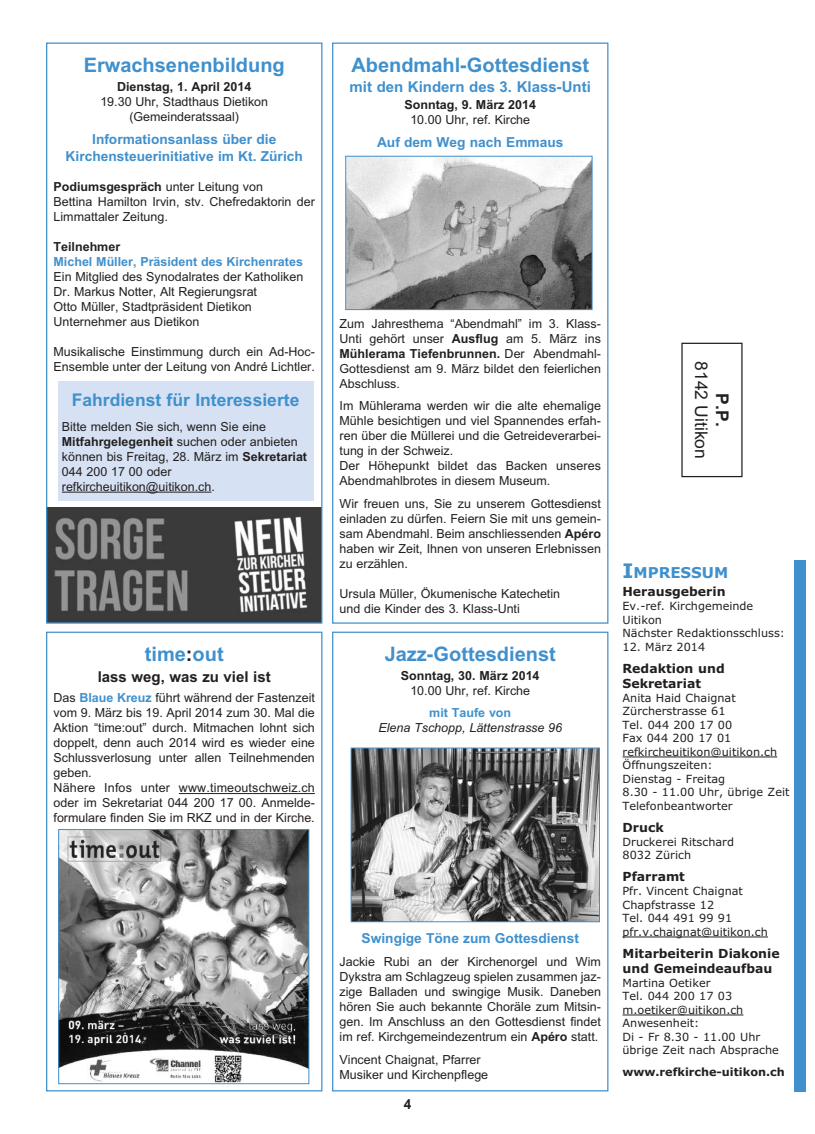
<style>
.page{position:relative;width:815px;height:1134px;background:#fff}
.page>*{position:absolute;margin:0;border:0;box-sizing:border-box;transform-origin:0 0}
.t1{font:700 20px "Arial";color:#3f90cd}
.t2{font:700 17.5px "Arial";color:#3f90cd}
.t3{font:17.5px "Arial";color:#231f20}
.t4{font:700 17.5px "Arial";color:#231f20}
.t5{font:700 15px "Arial";color:#3f90cd}
.t6{font:700 15px "Arial";color:#231f20}
.t7{font:700 15px "Verdana";color:#3f90cd}
.t8{font:700 13.75px/16.5px "Arial";color:#3f90cd;text-align:center}
.t9{font:700 13.75px "Arial";color:#231f20}
.t10{font:12.5px/15px "Arial";color:#231f20}
.t11{font:700 12.5px/15px "Verdana";color:#231f20}
.t12{font:700 12.5px "Arial";color:#231f20}
.t13{font:700 12.5px "Arial";color:#3f90cd}
.t14{font:italic 12.5px "Arial";color:#231f20}
.t15{font:11.25px/13.5px "Verdana";color:#231f20}
.t16{font:700 11.25px "Verdana";color:#231f20}
.s1{font-weight:700}
.s2{color:#231f20}
.s3{font-weight:700;color:#3f90cd}
.s4{font-size:20px}
</style>
<div class="page">
<img style="left:48px;top:507px;width:272px;height:115px">
<div style="left:794px;top:560px;width:12px;height:531px;background:#3f90cd"></div>
<hr style="left:623px;top:757px;width:154px;height:1px;background:#231f20">
<hr style="left:623px;top:937px;width:145px;height:1px;background:#231f20">
<hr style="left:623px;top:1015px;width:120px;height:1px;background:#231f20">
<div style="left:681px;top:343px;width:62px;height:134px;border:1px solid #231f20"></div>
<div style="left:332px;top:632px;width:276px;height:459px;border:1px solid #3f90cd"></div>
<div style="left:332px;top:43px;width:276px;height:581px;border:1px solid #3f90cd"></div>
<img style="left:347px;top:158px;width:243px;height:150px">
<div style="left:345px;top:156px;width:247px;height:154px;border:1px solid #3f90cd"></div>
<img style="left:353px;top:750px;width:245px;height:170px">
<div style="left:351px;top:748px;width:249px;height:174px;border:1px solid #3f90cd"></div>
<div style="left:46px;top:43px;width:276px;height:581px;border:1px solid #3f90cd"></div>
<div style="left:46px;top:632px;width:276px;height:459px;border:1px solid #3f90cd"></div>
<hr style="left:179px;top:793px;width:136px;height:1px;background:#231f20">
<img style="left:60px;top:831px;width:247px;height:251px">
<div style="left:58px;top:829px;width:251px;height:255px;border:1px solid #3f90cd"></div>
<div style="left:58px;top:382px;width:255px;height:119px;background:#d6e2f3"></div>
<hr style="left:62px;top:492px;width:149px;height:1px;background:#231f20">
<h1 class="t1" style="left:84px;top:53px;width:203px">Erwachsenenbildung</h1>
<p class="t12" style="left:117px;top:79px;width:136px">Dienstag, 1. April 2014</p>
<p class="t10" style="left:100px;top:94px;width:169px;text-align:center">19.30 Uhr, Stadthaus Dietikon (Gemeinderatssaal)</p>
<p class="t8" style="left:66px;top:131px;width:239px">Informationsanlass über die<br>Kirchensteuerinitiative im Kt. Zürich</p>
<p class="t10" style="left:54px;top:179px;width:263px"><span class="s1">Podiumsgespräch</span> unter Leitung von<br>Bettina Hamilton Irvin, stv. Chefredaktorin der<br>Limmattaler Zeitung.</p>
<p class="t12" style="left:54px;top:239px;width:68px">Teilnehmer</p>
<p class="t13" style="left:54px;top:254px;width:251px">Michel Müller, Präsident des Kirchenrates</p>
<p class="t10" style="left:54px;top:269px;width:251px">Ein Mitglied des Synodalrates der Katholiken Dr. Markus Notter, Alt Regierungsrat<br>Otto Müller, Stadtpräsident Dietikon Unternehmer aus Dietikon</p>
<p class="t10" style="left:54px;top:344px;width:263px">Musikalische Einstimmung durch ein Ad-Hoc-<br>Ensemble unter der Leitung von André Lichtler.</p>
<h2 class="t2" style="left:72px;top:390px;width:229px">Fahrdienst für Interessierte</h2>
<p class="t10" style="left:62px;top:419px;width:247px">Bitte melden Sie sich, wenn Sie eine <span class="s1">Mitfahrgelegenheit</span> suchen oder anbieten können bis Freitag, 28. März im <span class="s1">Sekretariat </span>044 200 17 00 oder refkircheuitikon@uitikon.ch.</p>
<h1 class="t1" style="left:145px;top:643px;width:80px">time<span class="s2">:</span>out</h1>
<p class="t6" style="left:98px;top:668px;width:174px">lass weg, was zu viel ist</p>
<p class="t10" style="left:54px;top:690px;width:263px">Das <span class="s3">Blaue Kreuz</span> führt während der Fastenzeit vom 9. März bis 19. April 2014 zum 30. Mal die Aktion “time:out” durch. Mitmachen lohnt sich doppelt, denn auch 2014 wird es wieder eine Schlussverlosung unter allen Teilnehmenden geben.<br>Nähere Infos unter www.timeoutschweiz.ch oder im Sekretariat 044 200 17 00. Anmelde&shy;formulare finden Sie im RKZ und in der Kirche.</p>
<h1 class="t1" style="left:351px;top:53px;width:239px">Abendmahl-Gottesdienst</h1>
<p class="t5" style="left:350px;top:78px;width:243px">mit den Kindern des 3. Klass-Unti</p>
<p class="t12" style="left:404px;top:97px;width:133px">Sonntag, 9. März 2014</p>
<p class="t10" style="left:410px;top:112px;width:121px">10.00 Uhr, ref. Kirche</p>
<p class="t8" style="left:377px;top:134px;width:188px">Auf dem Weg nach Emmaus</p>
<p class="t10" style="left:340px;top:316px;width:263px;text-align:justify">Zum Jahresthema “Abendmahl” im 3. Klass-Unti gehört unser <span class="s1">Ausflug</span> am 5. März ins <span class="s1">Mühlerama Tiefenbrunnen.</span> Der Abendmahl-Gottesdienst am 9. März bildet den feierlichen Abschluss.</p>
<p class="t10" style="left:340px;top:398px;width:263px">Im Mühlerama werden wir die alte ehemalige Mühle besichtigen und viel Spannendes erfah&shy;ren über die Müllerei und die Getreideverarbei&shy;tung in der Schweiz.<br>Der Höhepunkt bildet das Backen unseres Abendmahlbrotes in diesem Museum.</p>
<p class="t10" style="left:340px;top:496px;width:263px;text-align:justify">Wir freuen uns, Sie zu unserem Gottesdienst einladen zu dürfen. Feiern Sie mit uns gemein&shy;sam Abendmahl. Beim anschliessenden <span class="s1">Apéro </span>haben wir Zeit, Ihnen von unseren Erlebnissen zu erzählen.</p>
<p class="t10" style="left:340px;top:586px;width:222px">Ursula Müller, Ökumenische Katechetin und die Kinder des 3. Klass-Unti</p>
<h1 class="t1" style="left:385px;top:643px;width:173px">Jazz-Gottesdienst</h1>
<p class="t12" style="left:401px;top:668px;width:140px">Sonntag, 30. März 2014</p>
<p class="t10" style="left:410px;top:683px;width:121px">10.00 Uhr, ref. Kirche</p>
<p class="t13" style="left:429px;top:706px;width:83px">mit Taufe von</p>
<p class="t14" style="left:378px;top:721px;width:185px">Elena Tschopp, Lättenstrasse 96</p>
<p class="t8" style="left:362px;top:930px;width:219px">Swingige Töne zum Gottesdienst</p>
<p class="t10" style="left:340px;top:954px;width:263px;text-align:justify">Jackie Rubi an der Kirchenorgel und Wim Dykstra am Schlagzeug spielen zusammen jaz&shy;zige Balladen und swingige Musik. Daneben hören Sie auch bekannte Choräle zum Mitsin&shy;gen. Im Anschluss an den Gottesdienst findet im ref. Kirchgemeindezentrum ein <span class="s1">Apéro</span> statt.</p>
<p class="t10" style="left:340px;top:1052px;width:150px">Vincent Chaignat, Pfarrer<br>Musiker und Kirchenpflege</p>
<p class="t9" style="left:404px;top:1096px;width:9px">4</p>
<h2 class="t3" style="left:711px;top:361px;width:99px;rotate:90deg">8142 Uitikon</h2>
<h2 class="t4" style="left:732px;top:393px;width:35px;rotate:90deg">P.P.</h2>
<p class="t7" style="left:623px;top:564px;width:107px"><span class="s4">I</span>MPRESSUM</p>
<p class="t11" style="left:623px;top:585px;width:105px">Herausgeberin</p>
<p class="t15" style="left:623px;top:600px;width:164px">Ev.-ref. Kirchgemeinde<br>Uitikon<br>Nächster Redaktionsschluss:</p>
<p class="t15" style="left:623px;top:640px;width:84px">12. März 2014</p>
<p class="t11" style="left:623px;top:661px;width:104px">Redaktion und<br>Sekretariat</p>
<p class="t15" style="left:623px;top:691px;width:169px">Anita Haid Chaignat<br>Zürcherstrasse 61<br>Tel. 044 200 17 00<br>Fax 044 200 17 01 refkircheuitikon@uitikon.ch<br>Öffnungszeiten:<br>Dienstag - Freitag<br>8.30 - 11.00 Uhr, übrige Zeit<br>Telefonbeantworter</p>
<p class="t11" style="left:623px;top:820px;width:43px">Druck</p>
<p class="t15" style="left:623px;top:835px;width:113px">Druckerei Ritschard<br>8032 Zürich</p>
<p class="t11" style="left:623px;top:870px;width:64px">Pfarramt</p>
<p class="t15" style="left:623px;top:885px;width:147px">Pfr. Vincent Chaignat<br>Chapfstrasse 12<br>Tel. 044 491 99 91 pfr.v.chaignat@uitikon.ch</p>
<p class="t11" style="left:623px;top:946px;width:159px">Mitarbeiterin Diakonie und Gemeindeaufbau</p>
<p class="t15" style="left:623px;top:976px;width:158px">Martina Oetiker<br>Tel. 044 200 17 03 m.oetiker@uitikon.ch<br>Anwesenheit:<br>Di - Fr 8.30 - 11.00 Uhr übrige Zeit nach Absprache</p>
<p class="t16" style="left:623px;top:1065px;width:164px">www.refkirche-uitikon.ch</p>
</div>
